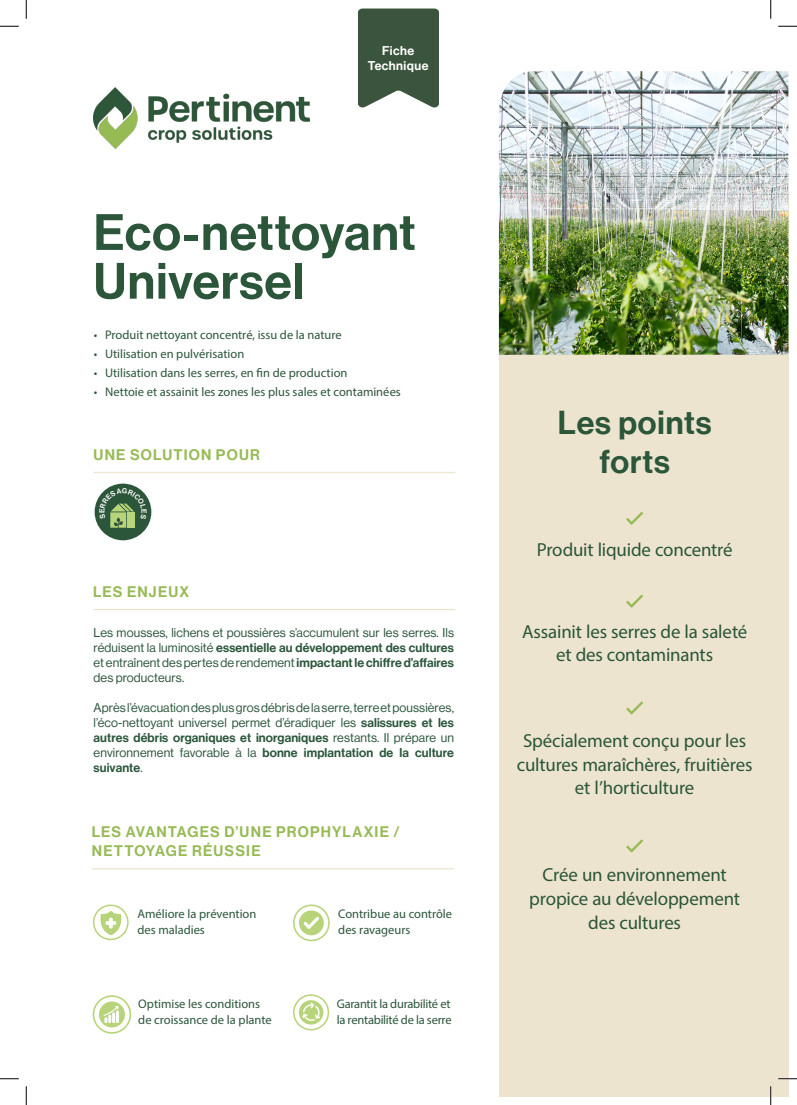
<style>
.page{position:relative;width:797px;height:1105px;background:#fff}
.page>*{position:absolute;margin:0;border:0;box-sizing:border-box;transform-origin:0 0}
.t1{font:50px/48.8px "Neue Haas Display Mediu";letter-spacing:.015em;color:#2b5639}
.t2{font:32.5px/39px "Neue Haas Display Mediu";letter-spacing:.03em;color:#2b5639;text-align:center}
.t3{font:18.88px/23.9px "Myriad Pro";letter-spacing:-.01em;color:#2b5639;text-align:center}
.t4{font:15px/18.9px "Neue Haas Display Mediu";letter-spacing:.075em;color:#96ba54}
.t5{font:12.5px/15px "Neue Haas Display";letter-spacing:.01em;color:#2b563a;text-align:justify}
.t6{font:12.5px/16.2px "Myriad Pro";color:#2b5639}
.t7{font:12.5px/16.2px "Myriad Pro";letter-spacing:-.02em;color:#2b5639}
.t8{font:12.5px "Neue Haas Display Mediu";letter-spacing:.035em;color:#fff}
.s1{font-family:"Neue Haas Display Mediu"}
</style>
<div class="page">
<div style="left:499px;top:188px;width:289px;height:908px;background:#ede4d0"></div>
<svg style="left:626px;top:512px;width:17px;height:13px"></svg>
<svg style="left:626px;top:595px;width:17px;height:13px"></svg>
<svg style="left:626px;top:701px;width:17px;height:13px"></svg>
<svg style="left:626px;top:839px;width:17px;height:13px"></svg>
<img style="left:499px;top:71px;width:289px;height:284px">
<img style="left:94px;top:87px;width:215px;height:62px">
<svg style="left:358px;top:9px;width:81px;height:99px;background:#4b624d"></svg>
<hr style="left:94px;top:472px;width:361px;height:1px;background:#ede4d0">
<hr style="left:93px;top:609px;width:362px;height:1px;background:#ede4d0">
<div style="left:95px;top:484px;width:56px;height:56px;background:#2b5639;border-radius:50%"></div>
<svg style="left:293px;top:904px;width:37px;height:37px"></svg>
<svg style="left:93px;top:995px;width:38px;height:39px"></svg>
<svg style="left:93px;top:904px;width:36px;height:36px"></svg>
<svg style="left:293px;top:994px;width:36px;height:36px"></svg>
<hr style="left:92px;top:868px;width:361px;height:1px;background:#ede4d0">
<svg style="left:0;top:25px;width:19px;height:2px"></svg>
<svg style="left:778px;top:25px;width:19px;height:2px"></svg>
<svg style="left:0;top:1078px;width:19px;height:1px"></svg>
<svg style="left:778px;top:1078px;width:19px;height:1px"></svg>
<svg style="left:25px;top:0;width:2px;height:19px"></svg>
<svg style="left:25px;top:1086px;width:2px;height:19px"></svg>
<svg style="left:770px;top:0;width:1px;height:19px"></svg>
<svg style="left:770px;top:1086px;width:1px;height:19px"></svg>
<svg style="left:99px;top:488px;width:48px;height:40px"></svg>
<p class="t8" style="left:382px;top:43px;width:34px">Fiche</p>
<p class="t8" style="left:368px;top:58px;width:62px">Technique</p>
<p class="t1" style="left:94px;top:209px;width:323px">Eco-nettoyant<br>Universel</p>
<p class="t6" style="left:94px;top:327px;width:249px">• Produit nettoyant concentré, issu de la nature</p>
<p class="t6" style="left:94px;top:346px;width:152px">• Utilisation en pulvérisation</p>
<p class="t6" style="left:94px;top:365px;width:255px">• Utilisation dans les serres, en fin de production</p>
<p class="t6" style="left:94px;top:384px;width:308px">• Nettoie et assainit les zones les plus sales et contaminées</p>
<p class="t4" style="left:93px;top:446px;width:168px">UNE SOLUTION POUR</p>
<p class="t4" style="left:93px;top:583px;width:97px">LES ENJEUX</p>
<p class="t5" style="left:94px;top:625px;width:362px">Les mousses, lichens et poussières s’accumulent sur les serres. Ils réduisent la luminosité <span class="s1">essentielle au développement des cultures </span>et entraînent des pertes de rendement <span class="s1">impactant le chiffre d’affaires </span>des producteurs.</p>
<p class="t5" style="left:94px;top:700px;width:362px">Après l’évacuation des plus gros débris de la serre, terre et poussières, l’éco-nettoyant universel permet d’éradiquer les <span class="s1">salissures et les autres débris organiques et inorganiques</span> restants. Il prépare un environnement favorable à la <span class="s1">bonne implantation de la culture suivante</span>.</p>
<p class="t4" style="left:92px;top:823px;width:309px">LES AVANTAGES D’UNE PROPHYLAXIE /<br>NETTOYAGE RÉUSSIE</p>
<p class="t6" style="left:137px;top:905px;width:120px">Améliore la prévention des maladies</p>
<p class="t6" style="left:338px;top:905px;width:115px">Contribue au contrôle des ravageurs</p>
<p class="t6" style="left:138px;top:995px;width:135px">Optimise les conditions de croissance de la plante</p>
<p class="t7" style="left:337px;top:995px;width:116px">Garantit la durabilité et la rentabilité de la serre</p>
<p class="t2" style="left:558px;top:404px;width:155px">Les points forts</p>
<p class="t3" style="left:536px;top:537px;width:197px">Produit liquide concentré</p>
<p class="t3" style="left:522px;top:619px;width:227px">Assainit les serres de la saleté et des contaminants</p>
<p class="t3" style="left:517px;top:728px;width:237px">Spécialement conçu pour les cultures maraîchères, fruitières et l’horticulture</p>
<p class="t3" style="left:529px;top:862px;width:212px">Crée un environnement propice au développement des cultures</p>
</div>
